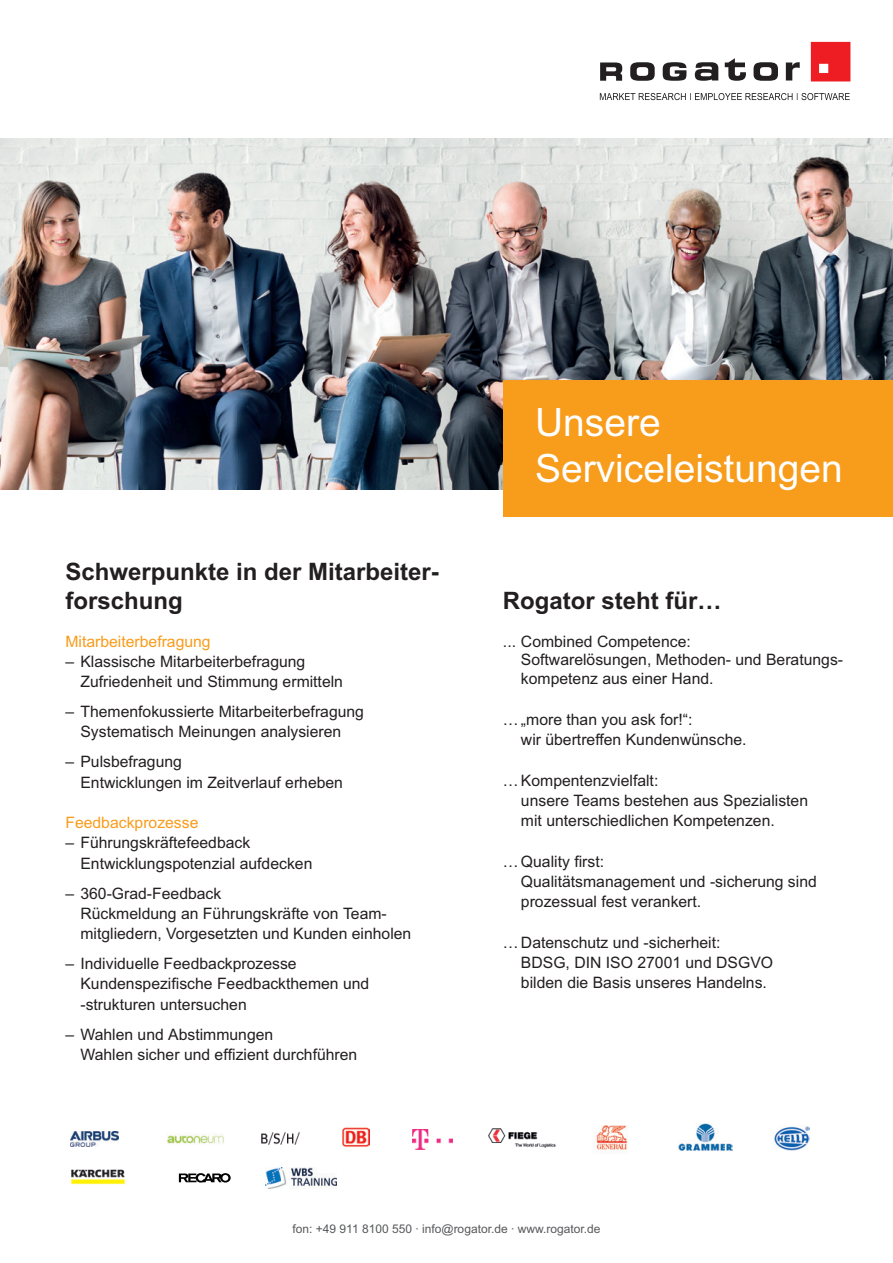
<style>
.page{position:relative;width:893px;height:1263px;background:#fff}
.page>*{position:absolute;margin:0;border:0;box-sizing:border-box;transform-origin:0 0}
.t1{font:39px/46.8px "Arial";color:#fff}
.t2{font:700 24px/28.8px "Arial";color:#231f20}
.t3{font:15.75px/20.2px "Arial";color:#231f20}
.t4{font:15.75px "Arial";color:#f89c1c}
.t5{font:12px "Arial";color:#57585a}
</style>
<div class="page">
<img style="left:0;top:138px;width:893px;height:351px">
<div style="left:503px;top:381px;width:390px;height:136px;background:#f89c1c"></div>
<svg style="left:630px;top:62px;width:25px;height:19px"></svg>
<svg style="left:725px;top:58px;width:21px;height:23px"></svg>
<svg style="left:753px;top:62px;width:25px;height:19px"></svg>
<svg style="left:786px;top:62px;width:14px;height:19px"></svg>
<svg style="left:600px;top:62px;width:22px;height:19px"></svg>
<svg style="left:695px;top:62px;width:23px;height:19px"></svg>
<svg style="left:663px;top:62px;width:23px;height:19px"></svg>
<div style="left:811px;top:42px;width:39px;height:39px;background:#ee1d23"></div>
<svg style="left:600px;top:93px;width:250px;height:7px"></svg>
<img style="left:71px;top:1169px;width:54px;height:16px">
<img style="left:70px;top:1131px;width:49px;height:15px">
<svg style="left:179px;top:1173px;width:52px;height:9px"></svg>
<img style="left:679px;top:1123px;width:54px;height:28px">
<img style="left:167px;top:1135px;width:57px;height:9px">
<img style="left:261px;top:1132px;width:39px;height:12px">
<img style="left:488px;top:1128px;width:68px;height:20px">
<img style="left:266px;top:1167px;width:70px;height:21px">
<img style="left:343px;top:1127px;width:27px;height:20px">
<img style="left:595px;top:1125px;width:33px;height:25px">
<img style="left:774px;top:1126px;width:35px;height:24px">
<img style="left:412px;top:1130px;width:40px;height:19px">
<h2 class="t2" style="left:65px;top:557px;width:375px">Schwerpunkte in der Mitarbeiter&shy;forschung</h2>
<p class="t4" style="left:65px;top:632px;width:147px">Mitarbeiterbefragung</p>
<p class="t3" style="left:80px;top:651px;width:264px;text-indent:-15px">– Klassische Mitarbeiterbefragung<br>Zufriedenheit und Stimmung ermitteln</p>
<p class="t3" style="left:65px;top:701px;width:300px;text-align:center">– Themenfokussierte Mitarbeiterbefragung<br>Systematisch Meinungen analysieren</p>
<p class="t3" style="left:80px;top:752px;width:264px;text-indent:-15px">– Pulsbefragung<br>Entwicklungen im Zeitverlauf erheben</p>
<p class="t4" style="left:65px;top:814px;width:135px">Feedbackprozesse</p>
<p class="t3" style="left:80px;top:833px;width:233px;text-indent:-15px">– Führungskräftefeedback<br>Entwicklungspotenzial aufdecken</p>
<p class="t3" style="left:80px;top:883px;width:332px;text-indent:-15px">– 360-Grad-Feedback<br>Rückmeldung an Führungskräfte von Team&shy;mitgliedern, Vorgesetzten und Kunden einholen</p>
<p class="t3" style="left:80px;top:953px;width:290px;text-indent:-15px">– Individuelle Feedbackprozesse<br>Kundenspezifische Feedbackthemen und -strukturen untersuchen</p>
<p class="t3" style="left:80px;top:1024px;width:278px;text-indent:-15px">– Wahlen und Abstimmungen<br>Wahlen sicher und effizient durchführen</p>
<h1 class="t1" style="left:535px;top:398px;width:309px">Unsere<br>Serviceleistungen</h1>
<h2 class="t2" style="left:503px;top:586px;width:220px">Rogator steht für…</h2>
<p class="t3" style="left:521px;top:631px;width:324px;line-height:18.9px;text-indent:-18px">... Combined Competence:<br>Softwarelösungen, Methoden- und Beratungs&shy;kompetenz aus einer Hand.</p>
<p class="t3" style="left:521px;top:709px;width:227px;text-indent:-18px">… „more than you ask for!“:<br>wir übertreffen Kundenwünsche.</p>
<p class="t3" style="left:521px;top:770px;width:289px;text-indent:-18px">… Kompentenzvielfalt:<br>unsere Teams bestehen aus Spezialisten mit unterschiedlichen Kompetenzen.</p>
<p class="t3" style="left:521px;top:851px;width:297px;text-indent:-18px">… Quality first:<br>Qualitätsmanagement und -sicherung sind prozessual fest verankert.</p>
<p class="t3" style="left:521px;top:932px;width:254px;text-indent:-18px">… Datenschutz und -sicherheit:<br>BDSG, DIN ISO 27001 und DSGVO bilden die Basis unseres Handelns.</p>
<p class="t5" style="left:293px;top:1222px;width:309px">fon: +49 911 8100 550 · info@rogator.de · www.rogator.de</p>
</div>
